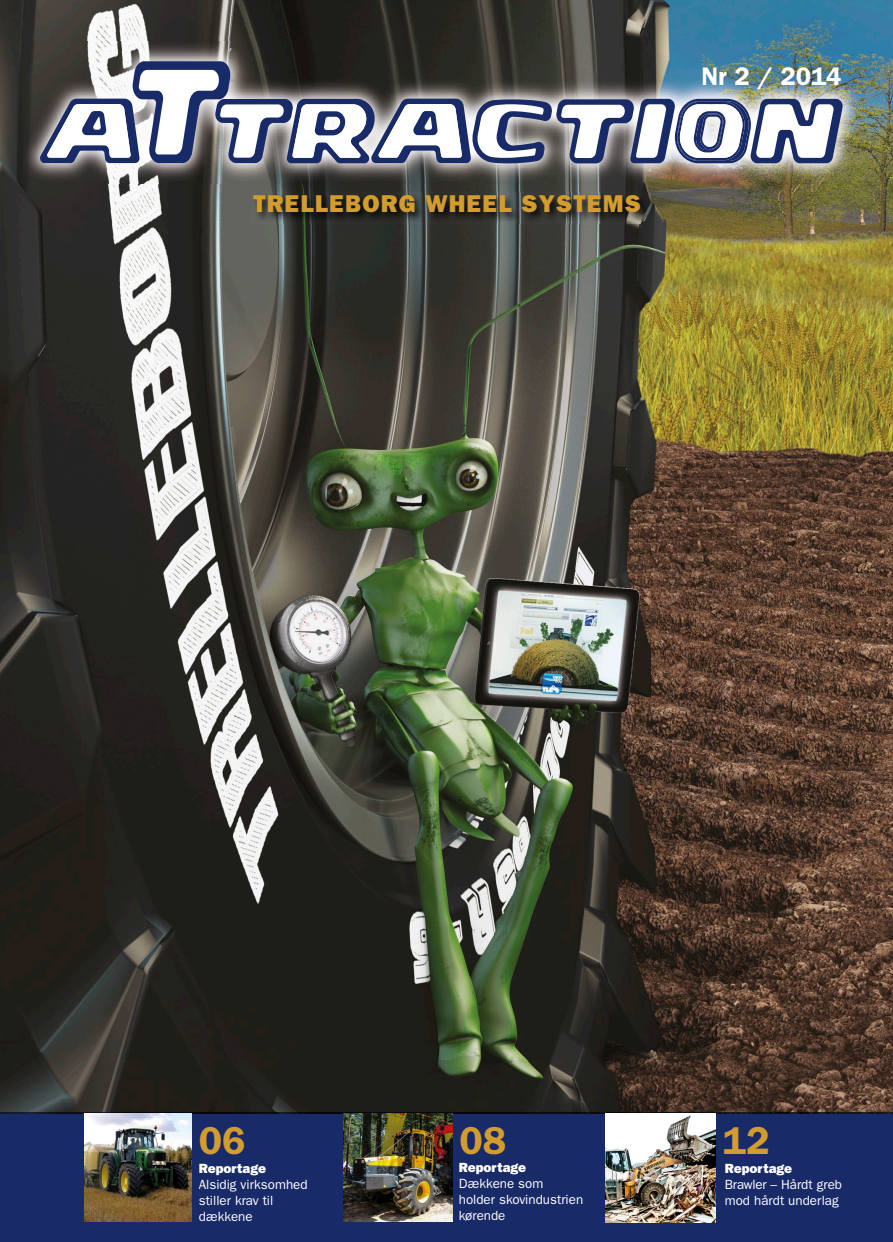
<style>
.page{position:relative;width:893px;height:1242px;background:#fff}
.page>*{position:absolute;margin:0;border:0;box-sizing:border-box;transform-origin:0 0}
.t1{font:600 39px "ITC Franklin Gothic Std";color:#d39c2e}
.t2{font:600 25.5px "ITC Franklin Gothic Std";color:#fff}
.t3{font:24.45px "ITC Franklin Gothic Std Hvy";letter-spacing:.05em;color:#d39c2e}
.t4{font:13.35px/16px "ITC Franklin Gothic Std";color:#fff}
.t5{font:13.35px "ITC Franklin Gothic Std Hvy";color:#fff}
</style>
<div class="page">
<img style="left:0;top:0;width:893px;height:1113px">
<img style="left:251px;top:193px;width:400px;height:30px">
<img style="left:21px;top:41px;width:841px;height:143px">
<svg style="left:39px;top:61px;width:804px;height:102px"></svg>
<div style="left:0;top:1113px;width:893px;height:129px;background:#192a68"></div>
<img style="left:84px;top:1113px;width:108px;height:108px">
<img style="left:344px;top:1113px;width:108px;height:108px">
<img style="left:606px;top:1113px;width:109px;height:109px">
<h3 class="t3" style="left:253px;top:189px;width:389px">TRELLEBORG WHEEL SYSTEMS</h3>
<h2 class="t2" style="left:701px;top:62px;width:142px">Nr 2 / 2014</h2>
<h1 class="t1" style="left:199px;top:1117px;width:48px">06</h1>
<h1 class="t1" style="left:459px;top:1117px;width:48px">08</h1>
<h1 class="t1" style="left:723px;top:1117px;width:48px">12</h1>
<p class="t5" style="left:199px;top:1160px;width:69px">Reportage</p>
<p class="t4" style="left:199px;top:1176px;width:110px">Alsidig virksomhed stiller krav til dækkene</p>
<p class="t5" style="left:459px;top:1159px;width:69px">Reportage</p>
<p class="t4" style="left:459px;top:1175px;width:126px">Dækkene som<br>holder skovindustrien kørende</p>
<p class="t5" style="left:725px;top:1160px;width:69px">Reportage</p>
<p class="t4" style="left:725px;top:1176px;width:119px">Brawler – Hårdt greb mod hårdt underlag</p>
</div>
